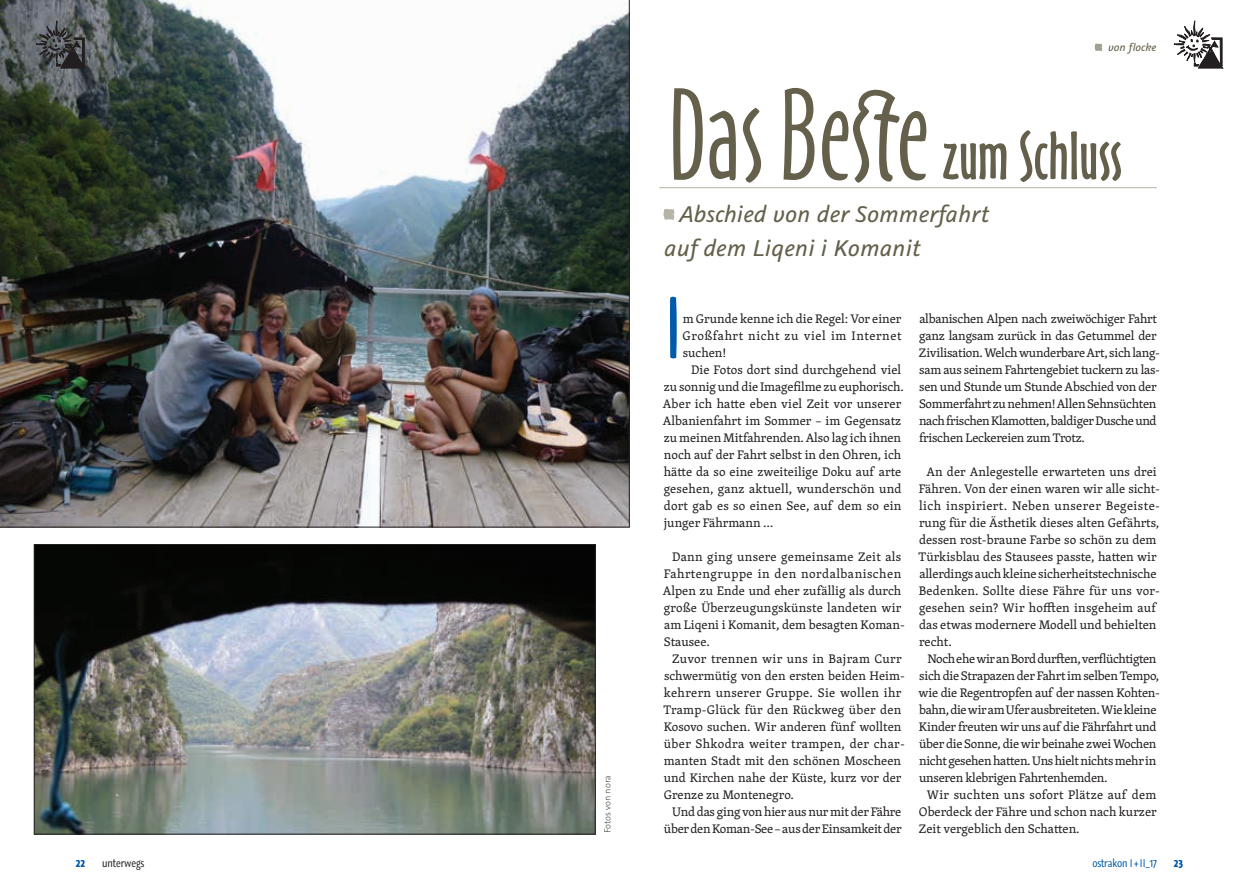
<style>
.page{position:relative;width:1259px;height:893px;background:#fff}
.page>*{position:absolute;margin:0;border:0;box-sizing:border-box;transform-origin:0 0}
.t1{font:600 79.95px "Oz Handicraft";color:#015aaa}
.t2{font:600 63px "Oz Handicraft";color:#64604b}
.t3{font:italic 25.5px/34px "Graublau Sans";color:#64604b}
.t4{font:12.75px/17px "Skolar";color:#231f20}
.t5{font:12.75px/17px "Skolar";letter-spacing:-.02em;color:#231f20}
.t6{font:italic 12px "Graublau Sans";color:#64604b}
.t7{font:10.5px "Graublau Web";letter-spacing:-.01em;color:#015aaa}
.t8{font:10.5px "Graublau Web";color:#231f20}
.t9{font:700 10.5px "Graublau Web";color:#015aaa}
.t10{font:300 9.75px "Graublau Sans";color:#231f20}
.s1{font-weight:400;font-size:120px}
</style>
<div class="page">
<hr style="left:659px;top:187px;width:498px;height:1px;background:#b6b4a5">
<svg style="left:663px;top:209px;width:11px;height:11px"></svg>
<img style="left:0;top:0;width:629px;height:527px">
<img style="left:36px;top:546px;width:557px;height:286px">
<div style="left:34px;top:544px;width:561px;height:290px;border:1px solid #231f20"></div>
<svg style="left:1174px;top:21px;width:49px;height:47px"></svg>
<svg style="left:36px;top:20px;width:49px;height:48px;background:#4c4e50"></svg>
<svg style="left:1094px;top:44px;width:8px;height:7px"></svg>
<p class="t10" style="left:602px;top:833px;width:59px;rotate:-90deg">Fotos von nora</p>
<p class="t6" style="left:1108px;top:40px;width:50px">von flocke</p>
<h2 class="t2" style="left:667px;top:114px;width:456px"><span class="s1">Das Beste</span> zum Schluss</h2>
<h3 class="t3" style="left:664px;top:198px;width:326px;text-indent:15px">Abschied von der Sommerfahrt auf dem Liqeni i Komanit</h3>
<h1 class="t1" style="left:666px;top:275px;width:15px">I</h1>
<p class="t4" style="left:682px;top:310px;width:220px;text-align:justify">m Grunde kenne ich die Regel: Vor einer Großfahrt nicht zu viel im Internet suchen!</p>
<p class="t4" style="left:663px;top:361px;width:242px;text-indent:28px">Die Fotos dort sind durchgehend viel zu sonnig und die Imagefilme zu euphorisch.<br>Aber ich hatte eben viel Zeit vor unserer Albanienfahrt im Sommer – im Gegensatz zu meinen Mitfahrenden. Also lag ich ihnen noch auf der Fahrt selbst in den Ohren, ich hätte da so eine zweiteilige Doku auf arte gesehen, ganz aktuell, wunderschön und dort gab es so einen See, auf dem so ein junger Fährmann …</p>
<p class="t4" style="left:663px;top:548px;width:244px;text-indent:9px">Dann ging unsere gemeinsame Zeit als Fahrtengruppe in den nordalbanischen Alpen zu Ende und eher zufällig als durch große Überzeugungskünste landeten wir am Liqeni i Komanit, dem besagten Koman-Stausee.</p>
<p class="t4" style="left:663px;top:650px;width:243px;text-indent:9px">Zuvor trennen wir uns in Bajram Curr schwermütig von den ersten beiden Heim&shy;kehrern unserer Gruppe. Sie wollen ihr Tramp-Glück für den Rückweg über den Kosovo suchen. Wir anderen fünf wollten über Shkodra weiter trampen, der char&shy;manten Stadt mit den schönen Moscheen und Kirchen nahe der Küste, kurz vor der Grenze zu Montenegro.</p>
<p class="t5" style="left:664px;top:803px;width:239px;text-align:right">Und das ging von hier aus nur mit der Fähre über den Koman-See – aus der Einsamkeit der</p>
<p class="t5" style="left:919px;top:310px;width:243px">albanischen Alpen nach zweiwöchiger Fahrt ganz langsam zurück in das Getummel der Zivilisation. Welch wunderbare Art, sich lang&shy;sam aus seinem Fahrtengebiet tuckern zu las&shy;sen und Stunde um Stunde Abschied von der Sommerfahrt zu nehmen! Allen Sehnsüchten nach frischen Klamotten, baldiger Dusche und frischen Leckereien zum Trotz.</p>
<p class="t4" style="left:918px;top:463px;width:243px;text-indent:8px">An der Anlegestelle erwarteten uns drei Fähren. Von der einen waren wir alle sicht&shy;lich inspiriert. Neben unserer Begeiste&shy;rung für die Ästhetik dieses alten Gefährts, dessen rost-braune Farbe so schön zu dem Türkisblau des Stausees passte, hatten wir allerdings auch kleine sicherheitstechnische Bedenken. Sollte diese Fähre für uns vor&shy;gesehen sein? Wir hofften insgeheim auf das etwas modernere Modell und behielten recht.</p>
<p class="t5" style="left:918px;top:650px;width:243px;text-indent:9px">Noch ehe wir an Bord durften, verflüchtigten sich die Strapazen der Fahrt im selben Tempo, wie die Regentropfen auf der nassen Kohten&shy;bahn, die wir am Ufer ausbreiteten. Wie kleine Kinder freuten wir uns auf die Fährfahrt und über die Sonne, die wir beinahe zwei Wochen nicht gesehen hatten. Uns hielt nichts mehr in unseren klebrigen Fahrtenhemden.</p>
<p class="t4" style="left:919px;top:786px;width:239px;text-align:right">Wir suchten uns sofort Plätze auf dem<br>Oberdeck der Fähre und schon nach kurzer</p>
<p class="t4" style="left:919px;top:820px;width:162px">Zeit vergeblich den Schatten.</p>
<p class="t9" style="left:76px;top:856px;width:11px">22</p>
<p class="t8" style="left:102px;top:856px;width:44px">unterwegs</p>
<p class="t7" style="left:1092px;top:856px;width:66px">ostrakon I+II_17</p>
<p class="t9" style="left:1174px;top:856px;width:11px">23</p>
</div>
